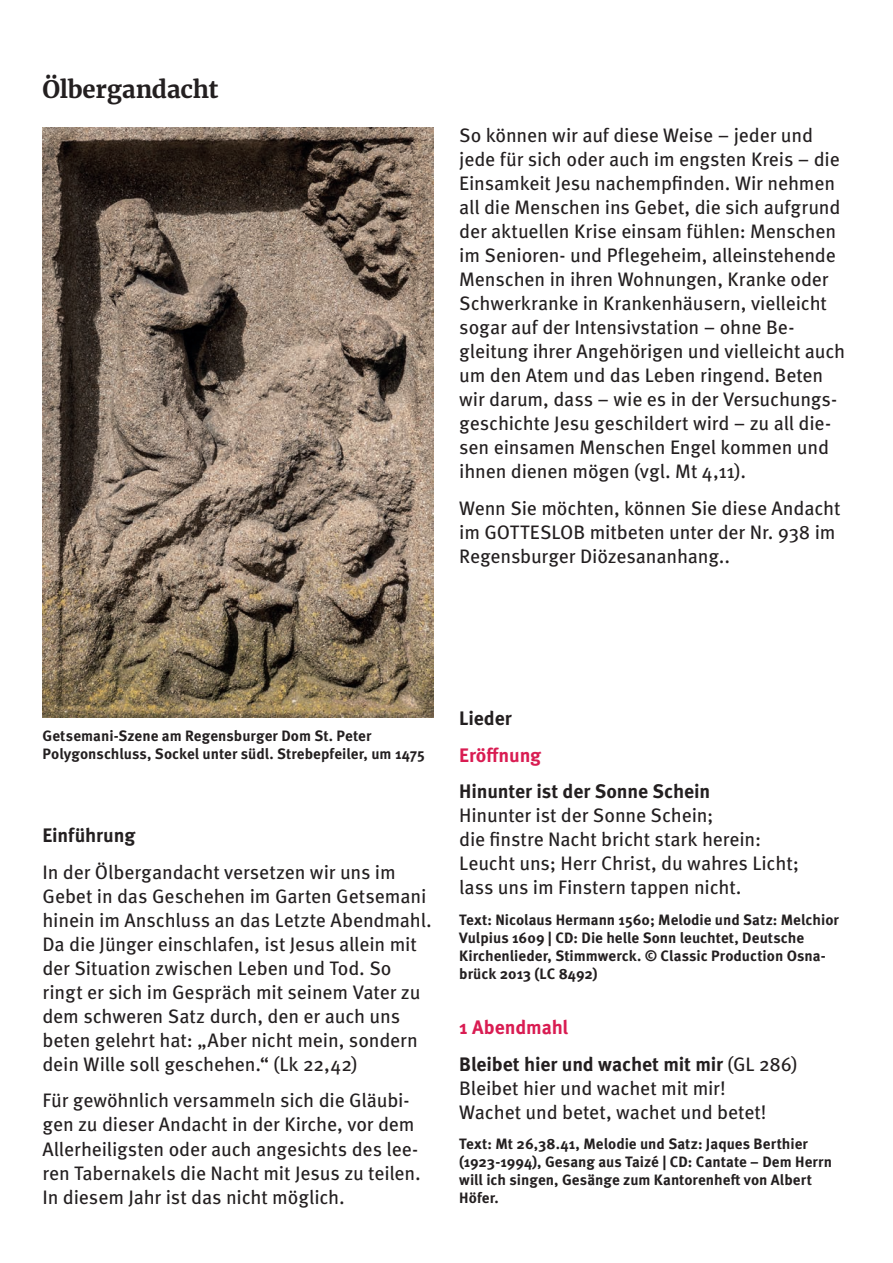
<style>
.page{position:relative;width:893px;height:1263px;background:#fff}
.page>*{position:absolute;margin:0;border:0;box-sizing:border-box;transform-origin:0 0}
.t1{font:700 24px "Merriweather";letter-spacing:-.01em;color:#231f20}
.t2{font:19.5px/24px "Meta Pro";letter-spacing:-.01em;color:#231f20}
.t3{font:700 19.5px/36.8px "Meta Pro";letter-spacing:-.01em;color:#231f20}
.t4{font:700 19.5px "Meta Pro";letter-spacing:-.005em;color:#d91c52}
.t5{font:700 15px/18px "Meta Pro";color:#231f20}
.s1{color:#d91c52}
.s2{font-weight:400}
</style>
<div class="page">
<img style="left:43px;top:128px;width:391px;height:589px">
<p class="t1" style="left:43px;top:74px;width:178px">Ölbergandacht</p>
<p class="t2" style="left:459px;top:122px;width:388px">So können wir auf diese Weise – jeder und jede für sich oder auch im engsten Kreis – die Einsamkeit Jesu nachempfinden. Wir nehmen all die Menschen ins Gebet, die sich aufgrund der aktuellen Krise einsam fühlen: Menschen im Senioren- und Pflegeheim, alleinstehende Menschen in ihren Wohnungen, Kranke oder Schwerkranke in Krankenhäusern, vielleicht sogar auf der Intensivstation – ohne Be&shy;gleitung ihrer Angehörigen und vielleicht auch um den Atem und das Leben ringend. Beten wir darum, dass – wie es in der Versuchungs&shy;geschichte Jesu geschildert wird – zu all die&shy;sen einsamen Menschen Engel kommen und ihnen dienen mögen (vgl. Mt 4,11).</p>
<p class="t2" style="left:459px;top:495px;width:383px">Wenn Sie möchten, können Sie diese Andacht im GOTTESLOB mitbeten unter der Nr. 938 im<br>Regensburger Diözesananhang..</p>
<p class="t5" style="left:43px;top:725px;width:384px">Getsemani-Szene am Regensburger Dom St. Peter<br>Polygonschluss, Sockel unter südl. Strebepfeiler, um 1475</p>
<p class="t3" style="left:43px;top:815px;width:94px">Einführung</p>
<p class="t2" style="left:43px;top:858px;width:391px">In der Ölbergandacht versetzen wir uns im Gebet in das Geschehen im Garten Getsemani hinein im Anschluss an das Letzte Abendmahl.<br>Da die Jünger einschlafen, ist Jesus allein mit der Situation zwischen Leben und Tod. So ringt er sich im Gespräch mit seinem Vater zu dem schweren Satz durch, den er auch uns beten gelehrt hat: „Aber nicht mein, sondern dein Wille soll geschehen.“ (Lk 22,42)</p>
<p class="t2" style="left:43px;top:1087px;width:380px">Für gewöhnlich versammeln sich die Gläubi&shy;gen zu dieser Andacht in der Kirche, vor dem Allerheiligsten oder auch angesichts des lee&shy;ren Tabernakels die Nacht mit Jesus zu teilen.<br>In diesem Jahr ist das nicht möglich.</p>
<p class="t3" style="left:459px;top:698px;width:54px">Lieder</p>
<p class="t4" style="left:459px;top:740px;width:84px">Eröffnung</p>
<p class="t3" style="left:459px;top:772px;width:252px">Hinunter ist der Sonne Schein</p>
<p class="t2" style="left:459px;top:802px;width:341px">Hinunter ist der Sonne Schein;<br>die finstre Nacht bricht stark herein:<br>Leucht uns; Herr Christ, du wahres Licht; lass uns im Finstern tappen nicht.</p>
<p class="t5" style="left:459px;top:910px;width:381px">Text: Nicolaus Hermann 1560; Melodie und Satz: Melchior Vulpius 1609 | CD: Die helle Sonn leuchtet, Deutsche Kirchenlieder, Stimmwerck. © Classic Production Osna&shy;brück 2013 (LC 8492)</p>
<p class="t3" style="left:459px;top:1007px;width:340px"><span class="s1">1 Abendmahl<br></span>Bleibet hier und wachet mit mir <span class="s2">(GL 286)</span></p>
<p class="t2" style="left:459px;top:1074px;width:309px">Bleibet hier und wachet mit mir!<br>Wachet und betet, wachet und betet!</p>
<p class="t5" style="left:459px;top:1134px;width:375px">Text: Mt 26,38.41, Melodie und Satz: Jaques Berthier (1923-1994), Gesang aus Taizé | CD: Cantate – Dem Herrn will ich singen, Gesänge zum Kantorenheft von Albert Höfer.</p>
</div>
